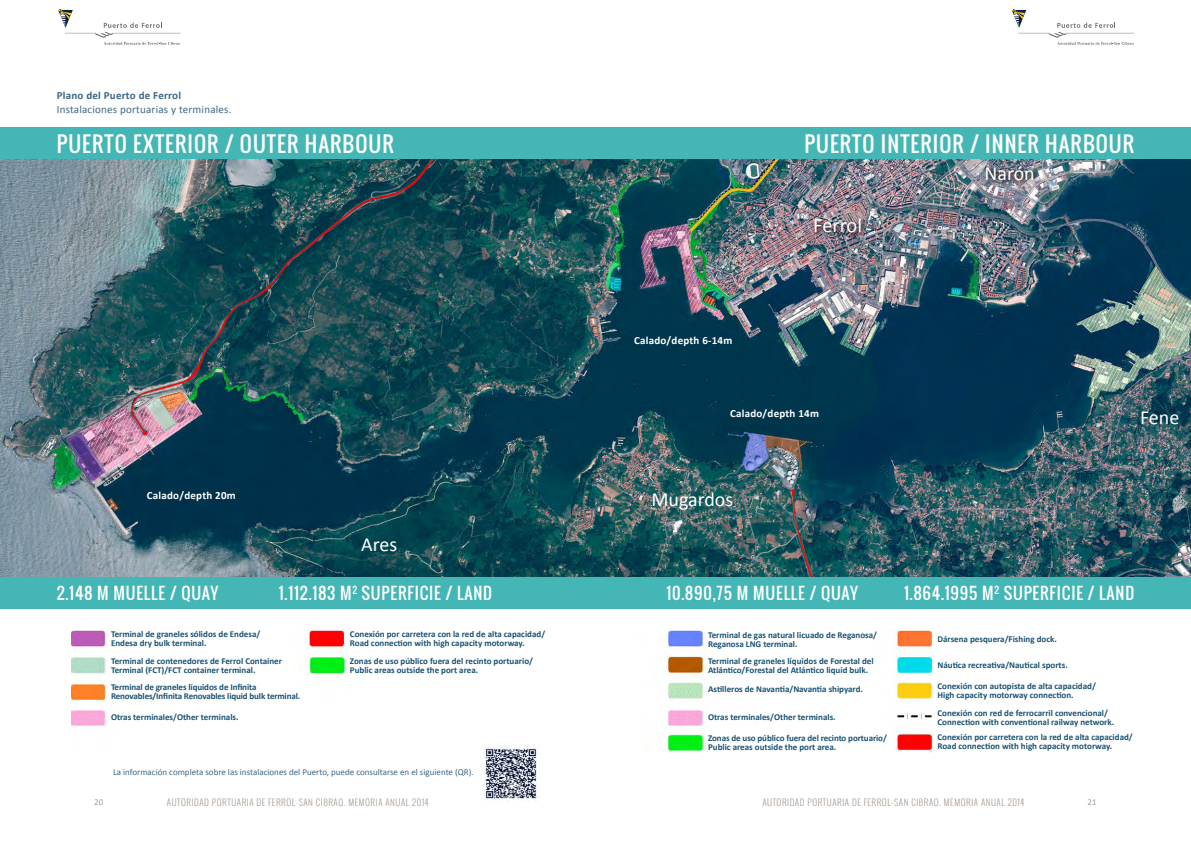
<style>
.page{position:relative;width:1191px;height:842px;background:#fff}
.page>*{position:absolute;margin:0;border:0;box-sizing:border-box;transform-origin:0 0}
.t1{font:21px "Oswald";letter-spacing:.05em;color:#fff}
.t2{font:20.5px "Calibri";letter-spacing:-.005em;color:#fff}
.t3{font:20px "Calibri";color:#fff}
.t4{font:16px "Oswald";letter-spacing:.05em;color:#fff}
.t5{font:700 11px "Calibri";letter-spacing:.02em;color:#fff}
.t6{font:11px "Calibri";letter-spacing:.02em;color:#3c6784}
.t7{font:700 11px "Calibri";letter-spacing:.02em;color:#3c6784}
.t8{font:700 9px/9px "Calibri";color:#1a5273}
.t9{font:300 9px "Oswald";letter-spacing:.06em;color:#a99d93}
.t10{font:9px "Calibri";color:#3c6784}
.t11{font:9px "Calibri";color:#a99d93}
</style>
<div class="page">
<svg style="left:1011px;top:10px;width:123px;height:35px"></svg>
<svg style="left:58px;top:10px;width:123px;height:35px"></svg>
<img style="left:72px;top:629px;width:861px;height:134px">
<img style="left:0;top:159px;width:1191px;height:418px">
<svg style="left:811px;top:215px;width:57px;height:25px"></svg>
<svg style="left:982px;top:163px;width:58px;height:24px"></svg>
<div style="left:0;top:127px;width:1191px;height:32px;background:#45b6b6"></div>
<div style="left:0;top:577px;width:1191px;height:31px;background:#45b6b6"></div>
<img style="left:482px;top:745px;width:57px;height:57px">
<p class="t7" style="left:57px;top:88px;width:126px">Plano del Puerto de Ferrol</p>
<p class="t6" style="left:57px;top:102px;width:176px">I nstalaciones portuarias y terminales.</p>
<h1 class="t1" style="left:57px;top:128px;width:339px">PUERTO EXTERIOR / OUTER HARBOUR</h1>
<p class="t5" style="left:147px;top:488px;width:90px">Calado/depth 20m</p>
<h3 class="t3" style="left:361px;top:531px;width:38px">Ares</h3>
<h3 class="t4" style="left:57px;top:581px;width:163px">2.148 M MUELLE / QUAY</h3>
<h3 class="t4" style="left:279px;top:581px;width:215px">1.112.183 M<sup>2</sup> SUPERFICIE / LAND</h3>
<h1 class="t1" style="left:804px;top:128px;width:331px">PUERTO INTERIOR / INNER HARBOUR</h1>
<h2 class="t2" style="left:813px;top:212px;width:50px">Ferrol</h2>
<h3 class="t3" style="left:984px;top:160px;width:52px">Narón</h3>
<p class="t5" style="left:634px;top:334px;width:100px">Calado/depth 6-14m</p>
<p class="t5" style="left:730px;top:407px;width:90px">Calado/depth 14m</p>
<h3 class="t3" style="left:651px;top:486px;width:83px">Mugardos</h3>
<h3 class="t3" style="left:1140px;top:404px;width:41px">Fene</h3>
<h3 class="t4" style="left:666px;top:581px;width:193px">10.890,75 M MUELLE / QUAY</h3>
<h3 class="t4" style="left:904px;top:581px;width:232px">1.864.1995 M<sup>2</sup> SUPERFICIE / LAND</h3>
<p class="t8" style="left:111px;top:630px;width:151px">Terminal de graneles sólidos de Endesa/<br>Endesa dry bulk terminal.</p>
<p class="t8" style="left:350px;top:630px;width:197px">Conexión por carretera con la red de alta capacidad/<br>Road connection with high capacity motorway.</p>
<p class="t8" style="left:708px;top:630px;width:171px">Terminal de gas natural licuado de Reganosa/<br>Reganosa LNG terminal.</p>
<p class="t8" style="left:937px;top:634px;width:121px">Dársena pesquera/Fishing dock.</p>
<p class="t8" style="left:937px;top:660px;width:132px">Náutica recreativa/Nautical sports.</p>
<p class="t8" style="left:937px;top:682px;width:160px">Conexión con autopista de alta capacidad/<br>High capacity motorway connection.</p>
<p class="t8" style="left:937px;top:709px;width:178px">Conexión con red de ferrocarril convencional/<br>Connection with conventional railway network.</p>
<p class="t8" style="left:937px;top:732px;width:197px">Conexión por carretera con la red de alta capacidad/<br>Road connection with high capacity motorway.</p>
<p class="t8" style="left:350px;top:656px;width:185px">Zonas de uso público fuera del recinto portuario/<br>Public areas outside the port area.</p>
<p class="t8" style="left:708px;top:656px;width:167px">Terminal de graneles líquidos de Forestal del<br>Atlántico/Forestal del Atlántico liquid bulk.</p>
<p class="t8" style="left:708px;top:685px;width:156px">Astilleros de Navantia/Navantia shipyard.</p>
<p class="t8" style="left:708px;top:712px;width:129px">Otras terminales/Other terminals.</p>
<p class="t8" style="left:708px;top:733px;width:180px">Zonas de uso público fuera del recinto portuario/<br>Public areas outside the port area.</p>
<p class="t8" style="left:111px;top:656px;width:172px">Terminal de contenedores de Ferrol Container<br>Terminal (FCT)/FCT container terminal.</p>
<p class="t8" style="left:111px;top:683px;width:191px">Terminal de graneles líquidos de Infinita<br>Renovables/Infinita Renovables liquid bulk terminal.</p>
<p class="t8" style="left:111px;top:712px;width:129px">Otras terminales/Other terminals.</p>
<p class="t10" style="left:113px;top:767px;width:362px">La información completa sobre las instalaciones del Puerto, puede consultarse en el siguiente (QR).</p>
<p class="t11" style="left:94px;top:796px;width:11px">20</p>
<p class="t9" style="left:167px;top:796px;width:194px">AUTORIDAD PORTUARIA DE FERROL-SAN CIBRAO. MEMORIA</p>
<p class="t9" style="left:385px;top:796px;width:45px">ANUAL 2014</p>
<p class="t9" style="left:762px;top:796px;width:194px">AUTORIDAD PORTUARIA DE FERROL-SAN CIBRAO. MEMORIA</p>
<p class="t9" style="left:981px;top:796px;width:45px">ANUAL 2014</p>
<p class="t11" style="left:1087px;top:796px;width:11px">21</p>
</div>
